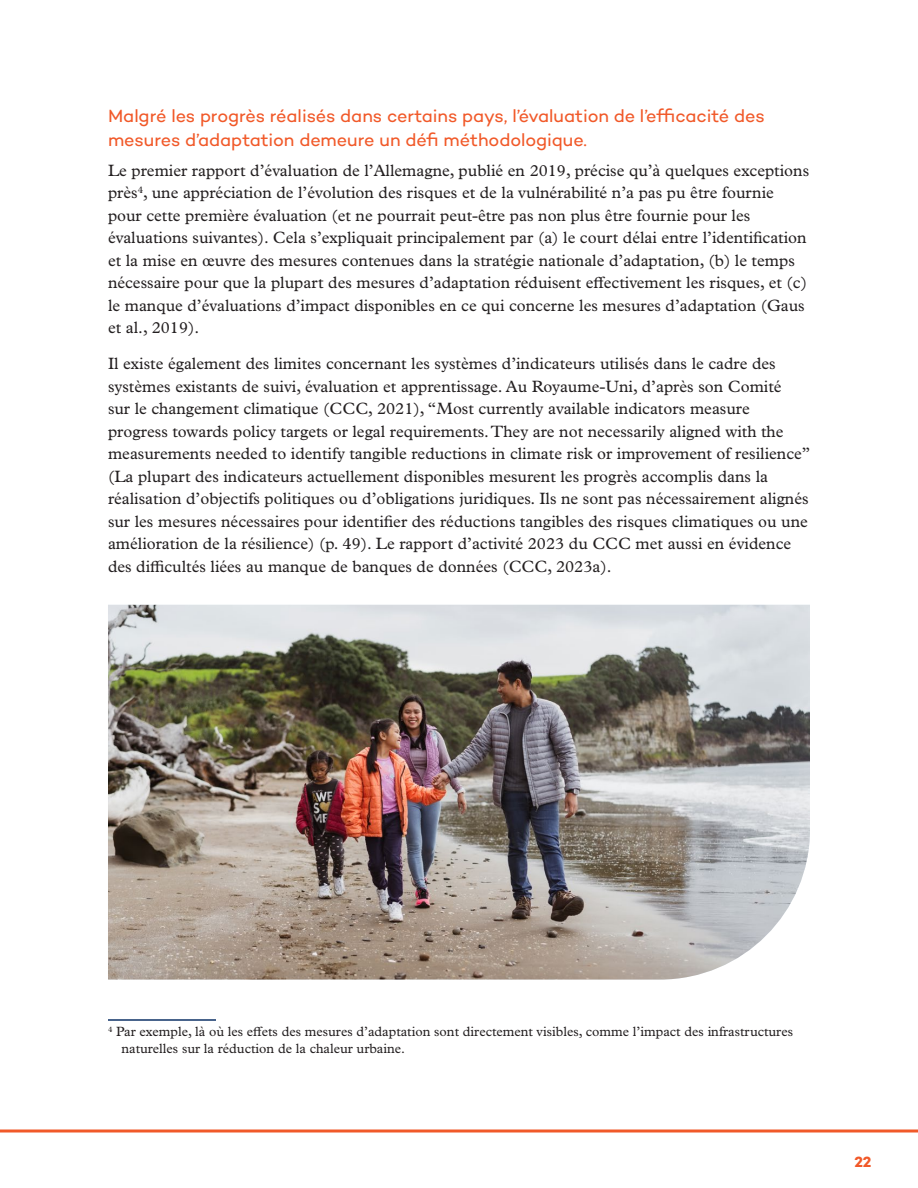
<style>
.page{position:relative;width:918px;height:1188px;background:#fff}
.page>*{position:absolute;margin:0;border:0;box-sizing:border-box;transform-origin:0 0}
.First_para{font:18px/24px "Campton";letter-spacing:-.005em;color:#f15929}
.Body_copy{font:16.5px/22.5px "Plantin MT Pro";color:#231f20}
.t1{font:700 15px "Campton";color:#f15929}
.Footnotes{font:13.5px/16.5px "Plantin MT Pro";color:#231f20}
</style>
<div class="page">
<hr style="left:0;top:1130px;width:918px;height:2px;background:#f15929">
<hr style="left:108px;top:1019px;width:108px;height:2px;background:#0d3166">
<img style="left:108px;top:605px;width:702px;height:375px">
<p class="First_para" style="left:108px;top:104px;width:658px">Malgré les progrès réalisés dans certains pays, l’évaluation de l’efficacité des mesures d’adaptation demeure un défi méthodologique.</p>
<p class="Body_copy" style="left:108px;top:159px;width:703px">Le premier rapport d’évaluation de l’Allemagne, publié en 2019, précise qu’à quelques exceptions près<sup>4</sup>, une appréciation de l’évolution des risques et de la vulnérabilité n’a pas pu être fournie pour cette première évaluation (et ne pourrait peut-être pas non plus être fournie pour les évaluations suivantes). Cela s’expliquait principalement par (a) le court délai entre l’identification et la mise en œuvre des mesures contenues dans la stratégie nationale d’adaptation, (b) le temps nécessaire pour que la plupart des mesures d’adaptation réduisent effectivement les risques, et (c) le manque d’évaluations d’impact disponibles en ce qui concerne les mesures d’adaptation (Gaus et al., 2019).</p>
<p class="Body_copy" style="left:108px;top:352px;width:704px">Il existe également des limites concernant les systèmes d’indicateurs utilisés dans le cadre des systèmes existants de suivi, évaluation et apprentissage. Au Royaume-Uni, d’après son Comité<br>sur le changement climatique (CCC, 2021), “Most currently available indicators measure progress towards policy targets or legal requirements. They are not necessarily aligned with the measurements needed to identify tangible reductions in climate risk or improvement of resilience” (La plupart des indicateurs actuellement disponibles mesurent les progrès accomplis dans la réalisation d’objectifs politiques ou d’obligations juridiques. Ils ne sont pas nécessairement alignés sur les mesures nécessaires pour identifier des réductions tangibles des risques climatiques ou une amélioration de la résilience) (p. 49). Le rapport d’activité 2023 du CCC met aussi en évidence des difficultés liées au manque de banques de données (CCC, 2023a).</p>
<p class="Footnotes" style="left:122px;top:1024px;width:673px;text-indent:-14px"><sup>4</sup> Par exemple, là où les effets des mesures d’adaptation sont directement visibles, comme l’impact des infrastructures naturelles sur la réduction de la chaleur urbaine.</p>
<p class="t1" style="left:854px;top:1152px;width:19px">22</p>
</div>
